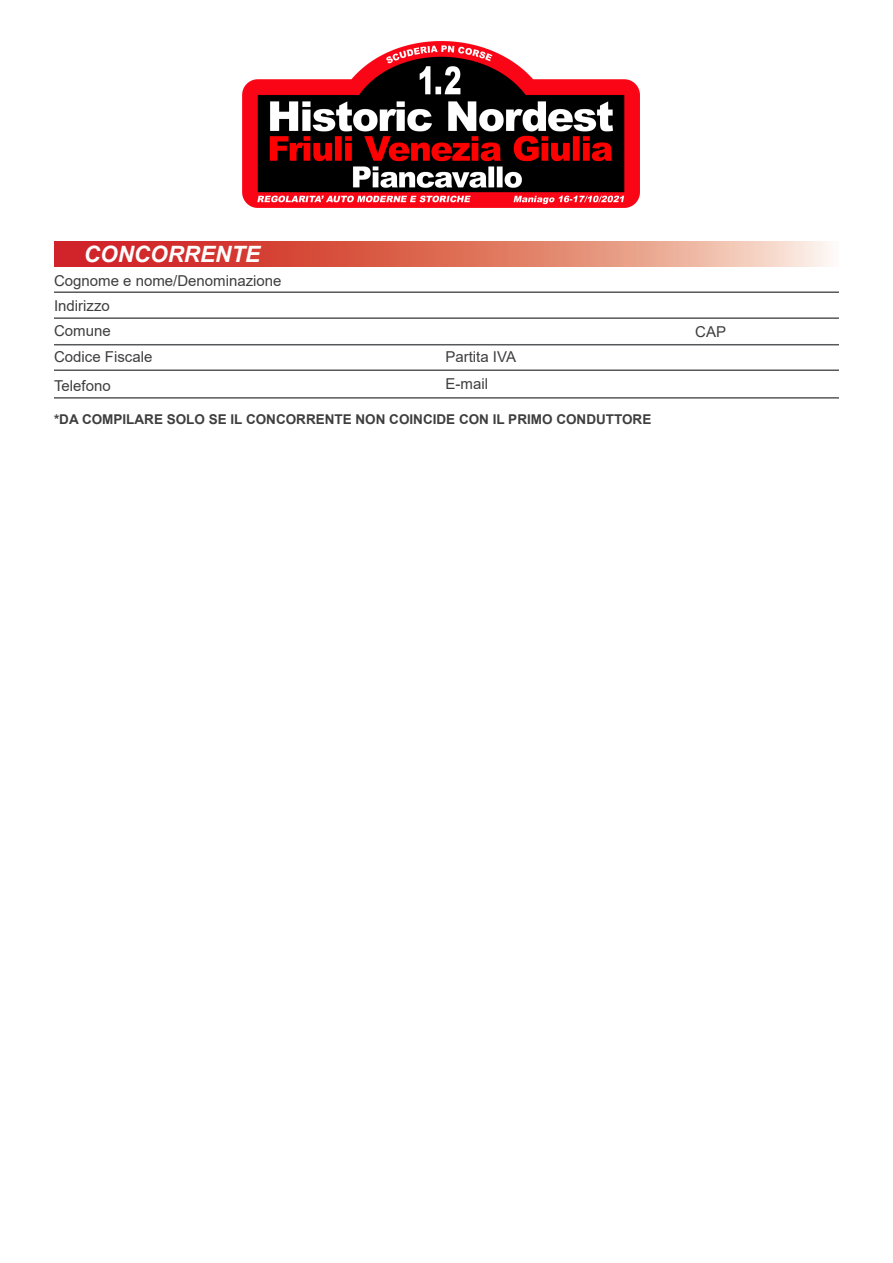
<style>
.page{position:relative;width:893px;height:1263px;background:#fff}
.page>*{position:absolute;margin:0;border:0;box-sizing:border-box;transform-origin:0 0}
.t1{font:italic 700 22.5px "Arial";color:#fff}
.t2{font:15px "Arial";color:#3e3e3f}
.t3{font:700 13.5px "Arial";color:#3e3e3f}
</style>
<div class="page">
<svg style="left:54px;top:241px;width:776px;height:26px;background:#df7364"></svg>
<hr style="left:54px;top:291px;width:785px;height:2px;background:#57585a">
<hr style="left:54px;top:317px;width:785px;height:2px;background:#57585a">
<hr style="left:54px;top:344px;width:785px;height:1px;background:#57585a">
<hr style="left:54px;top:369px;width:785px;height:2px;background:#57585a">
<img style="left:243px;top:42px;width:397px;height:165px">
<hr style="left:54px;top:397px;width:785px;height:2px;background:#57585a">
<p class="t1" style="left:84px;top:239px;width:178px">CONCORRENTE</p>
<p class="t2" style="left:54px;top:296px;width:57px">Indirizzo</p>
<p class="t2" style="left:54px;top:321px;width:58px">Comune</p>
<p class="t2" style="left:54px;top:347px;width:100px">Codice Fiscale</p>
<p class="t2" style="left:445px;top:347px;width:72px">Partita IVA</p>
<p class="t2" style="left:54px;top:270px;width:229px">Cognome e nome/Denominazione</p>
<p class="t2" style="left:54px;top:375px;width:58px">Telefono</p>
<p class="t2" style="left:446px;top:374px;width:44px">E-mail</p>
<p class="t3" style="left:54px;top:410px;width:599px">*DA COMPILARE SOLO SE IL CONCORRENTE NON COINCIDE CON IL PRIMO CONDUTTORE</p>
<p class="t2" style="left:695px;top:321px;width:32px">CAP</p>
</div>
